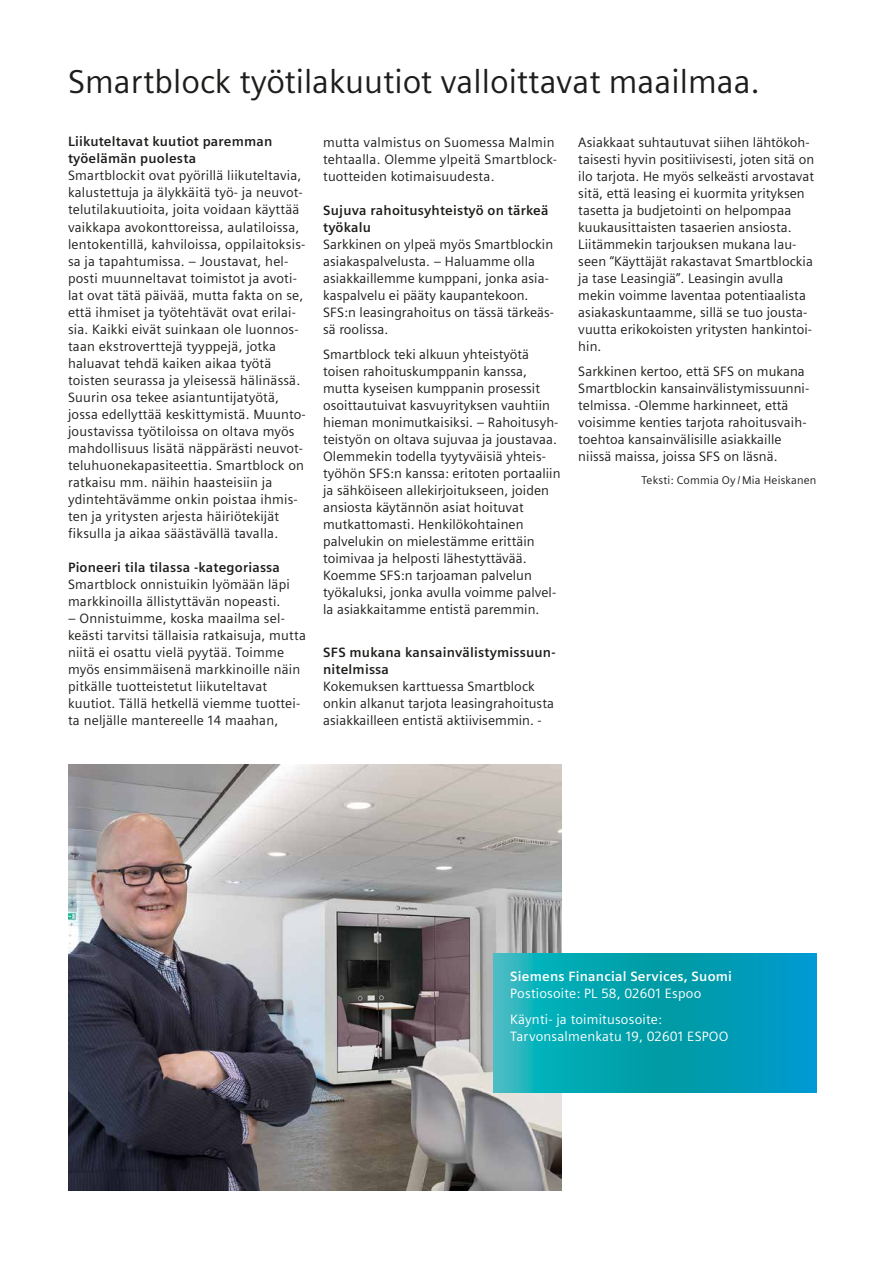
<style>
.page{position:relative;width:893px;height:1263px;background:#fff}
.page>*{position:absolute;margin:0;border:0;box-sizing:border-box;transform-origin:0 0}
.t1{font:33px "Siemens Sans";color:#1d1d1b}
.t2{font:13.5px/17px "Siemens Sans";letter-spacing:.005em;color:#1d1d1b}
.t3{font:700 13.5px/17px "Siemens Sans";letter-spacing:.015em;color:#1d1d1b}
.t4{font:13.5px/25.5px "Siemens Sans";letter-spacing:.015em;color:#fff}
.t5{font:700 13.5px "Siemens Sans";letter-spacing:.015em;color:#fff}
.t6{font:11.25px "Siemens Sans";letter-spacing:.015em;color:#1d1d1b}
</style>
<div class="page">
<img style="left:68px;top:764px;width:493px;height:427px">
<svg style="left:493px;top:954px;width:323px;height:139px;background:#06a3b6"></svg>
<h1 class="t1" style="left:68px;top:64px;width:694px">Smartblock työtilakuutiot valloittavat maailmaa.</h1>
<p class="t3" style="left:68px;top:133px;width:206px">Liikuteltavat kuutiot paremman työelämän puolesta</p>
<p class="t2" style="left:68px;top:167px;width:239px">Smartblockit ovat pyörillä liikuteltavia, kalustettuja ja älykkäitä työ- ja neuvot&shy;telutilakuutioita, joita voidaan käyttää vaikkapa avokonttoreissa, aulatiloissa, lentokentillä, kahviloissa, oppilaitoksis&shy;sa ja tapahtumissa. – Joustavat, hel&shy;posti muunneltavat toimistot ja avoti&shy;lat ovat tätä päivää, mutta fakta on se, että ihmiset ja työtehtävät ovat erilai&shy;sia. Kaikki eivät suinkaan ole luonnos&shy;taan ekstroverttejä tyyppejä, jotka haluavat tehdä kaiken aikaa työtä toisten seurassa ja yleisessä hälinässä.<br>Suurin osa tekee asiantuntijatyötä, jossa edellyttää keskittymistä. Muunto&shy;joustavissa työtiloissa on oltava myös mahdollisuus lisätä näppärästi neuvot&shy;teluhuonekapasiteettia. Smartblock on ratkaisu mm. näihin haasteisiin ja ydintehtävämme onkin poistaa ihmis&shy;ten ja yritysten arjesta häiriötekijät fiksulla ja aikaa säästävällä tavalla.</p>
<p class="t3" style="left:68px;top:559px;width:214px">Pioneeri tila tilassa -kategoriassa</p>
<p class="t2" style="left:68px;top:576px;width:223px">Smartblock onnistuikin lyömään läpi markkinoilla ällistyttävän nopeasti.</p>
<p class="t2" style="left:68px;top:610px;width:239px">– Onnistuimme, koska maailma sel&shy;keästi tarvitsi tällaisia ratkaisuja, mutta niitä ei osattu vielä pyytää. Toimme myös ensimmäisenä markkinoille näin pitkälle tuotteistetut liikuteltavat kuutiot. Tällä hetkellä viemme tuottei&shy;ta neljälle mantereelle 14 maahan,</p>
<p class="t2" style="left:323px;top:133px;width:235px">mutta valmistus on Suomessa Malmin tehtaalla. Olemme ylpeitä Smartblock&shy;tuotteiden kotimaisuudesta.</p>
<p class="t3" style="left:323px;top:202px;width:227px">Sujuva rahoitusyhteistyö on tärkeä työkalu</p>
<p class="t2" style="left:323px;top:236px;width:232px">Sarkkinen on ylpeä myös Smartblockin asiakaspalvelusta. – Haluamme olla asiakkaillemme kumppani, jonka asia&shy;kaspalvelu ei pääty kaupantekoon.<br>SFS:n leasingrahoitus on tässä tärkeäs&shy;sä roolissa.</p>
<p class="t2" style="left:323px;top:346px;width:239px">Smartblock teki alkuun yhteistyötä toisen rahoituskumppanin kanssa, mutta kyseisen kumppanin prosessit osoittautuivat kasvuyrityksen vauhtiin hieman monimutkaisiksi. – Rahoitusyh&shy;teistyön on oltava sujuvaa ja joustavaa.<br>Olemmekin todella tyytyväisiä yhteis&shy;työhön SFS:n kanssa: eritoten portaaliin ja sähköiseen allekirjoitukseen, joiden ansiosta käytännön asiat hoituvat mutkattomasti. Henkilökohtainen palvelukin on mielestämme erittäin toimivaa ja helposti lähestyttävää.<br>Koemme SFS:n tarjoaman palvelun työkaluksi, jonka avulla voimme palvel&shy;la asiakkaitamme entistä paremmin.</p>
<p class="t3" style="left:323px;top:644px;width:234px">SFS mukana kansainvälistymissuun&shy;nitelmissa</p>
<p class="t2" style="left:323px;top:678px;width:232px">Kokemuksen karttuessa Smartblock onkin alkanut tarjota leasingrahoitusta asiakkailleen entistä aktiivisemmin. -</p>
<p class="t2" style="left:578px;top:134px;width:237px">Asiakkaat suhtautuvat siihen lähtökoh&shy;taisesti hyvin positiivisesti, joten sitä on ilo tarjota. He myös selkeästi arvostavat sitä, että leasing ei kuormita yrityksen tasetta ja budjetointi on helpompaa kuukausittaisten tasaerien ansiosta.<br>Liitämmekin tarjouksen mukana lau&shy;seen “Käyttäjät rakastavat Smartblockia ja tase Leasingiä”. Leasingin avulla mekin voimme laventaa potentiaalista asiakaskuntaamme, sillä se tuo jousta&shy;vuutta erikokoisten yritysten hankintoi&shy;hin.</p>
<p class="t2" style="left:578px;top:363px;width:232px">Sarkkinen kertoo, että SFS on mukana Smartblockin kansainvälistymissuunni&shy;telmissa. -Olemme harkinneet, että voisimme kenties tarjota rahoitusvaih&shy;toehtoa kansainvälisille asiakkaille niissä maissa, joissa SFS on läsnä.</p>
<p class="t6" style="left:641px;top:474px;width:177px">Teksti: Commia Oy / Mia Heiskanen</p>
<p class="t5" style="left:510px;top:969px;width:223px">Siemens Financial Services, Suomi</p>
<p class="t4" style="left:510px;top:981px;width:193px">Postiosoite: PL 58, 02601 Espoo<br>Käynti- ja toimitusosoite:</p>
<p class="t4" style="left:510px;top:1023px;width:220px">Tarvonsalmenkatu 19, 02601 ESPOO</p>
</div>
